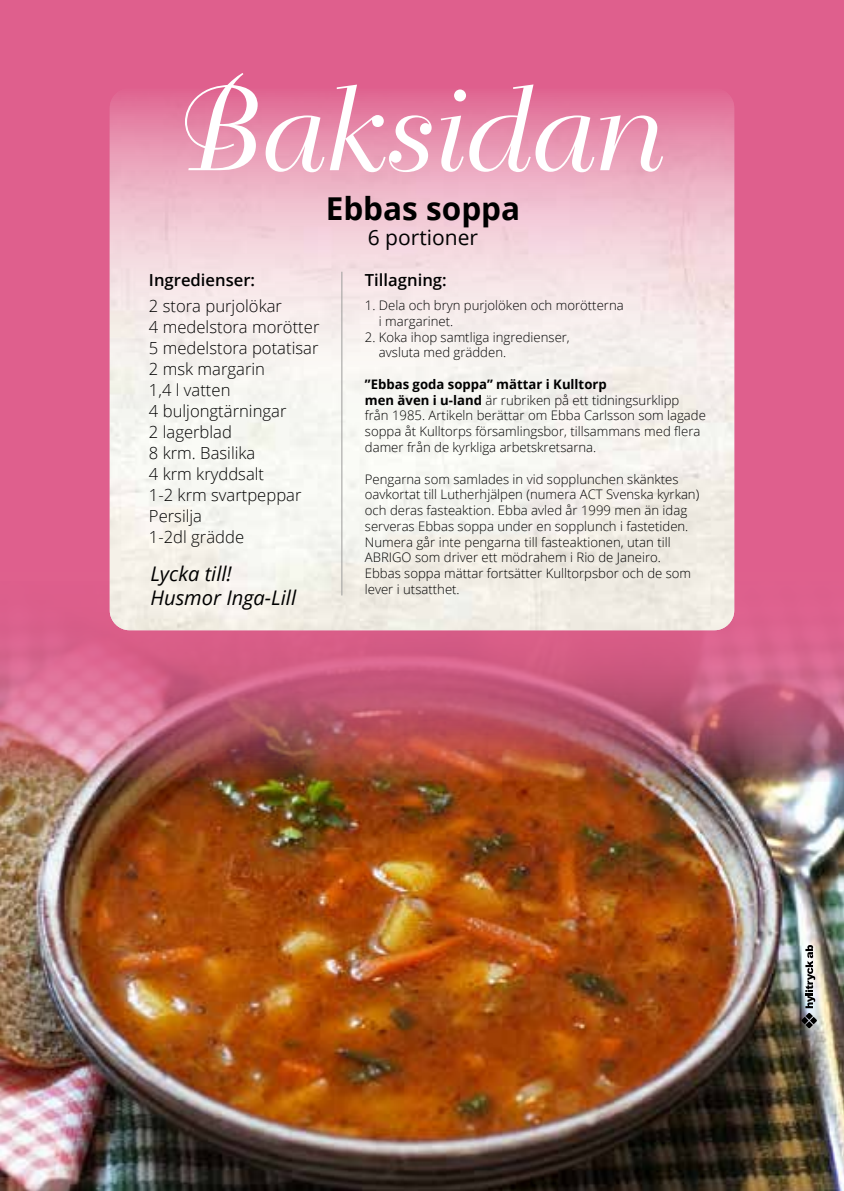
<style>
.page{position:relative;width:844px;height:1191px;background:#fff}
.page>*{position:absolute;margin:0;border:0;box-sizing:border-box;transform-origin:0 0}
.t1{font:116.55px "Bellevue";color:#fff}
.t2{font:700 31.5px "Open Sans";color:#000}
.t3{font:21px "Open Sans";color:#000}
.t4{font:italic 20.12px/24.2px "Open Sans";color:#000}
.t5{font:300 16.62px/21px "Open Sans";color:#000}
.t6{font:600 16.62px "Open Sans";color:#000}
.t7{font:300 13.12px/15.8px "Open Sans";color:#000}
.s1{font-weight:700}
</style>
<div class="page">
<div style="left:0;top:0;width:843px;height:464px;background:#df5f8d"></div>
<img style="left:0;top:781px;width:843px;height:410px">
<img style="left:0;top:453px;width:843px;height:328px">
<svg style="left:801px;top:945px;width:15px;height:83px"></svg>
<img style="left:110px;top:95px;width:624px;height:535px">
<hr style="left:341px;top:272px;width:1px;height:323px;background:#9d9d9c">
<h1 class="t1" style="left:165px;top:66px;width:490px">Baksidan</h1>
<p class="t6" style="left:149px;top:268px;width:108px">Ingredienser:</p>
<p class="t5" style="left:149px;top:295px;width:172px">2 stora purjolökar<br>4 medelstora morötter<br>5 medelstora potatisar<br>2 msk margarin<br>1,4 l vatten<br>4 buljongtärningar<br>2 lagerblad<br>8 krm. Basilika<br>4 krm kryddsalt<br>1-2 krm svartpeppar<br>Persilja<br>1-2dl grädde</p>
<h3 class="t4" style="left:150px;top:561px;width:147px">Lycka till!<br>Husmor Inga-Lill</h3>
<h2 class="t2" style="left:325px;top:186px;width:196px">Ebbas soppa</h2>
<h3 class="t3" style="left:368px;top:223px;width:112px">6 portioner</h3>
<p class="t6" style="left:365px;top:268px;width:83px">Tillagning:</p>
<p class="t7" style="left:379px;top:297px;width:246px;text-indent:-14px">1. Dela och bryn purjolöken och morötterna i margarinet.</p>
<p class="t7" style="left:379px;top:329px;width:192px;text-indent:-14px">2. Koka ihop samtliga ingredienser, avsluta med grädden.</p>
<p class="t7" style="left:365px;top:376px;width:342px"><span class="s1">”Ebbas goda soppa” mättar i Kulltorp<br>men även i u-land</span> är rubriken på ett tidningsurklipp från 1985. Artikeln berättar om Ebba Carlsson som lagade soppa åt Kulltorps församlingsbor, tillsammans med flera damer från de kyrkliga arbetskretsarna.</p>
<p class="t7" style="left:365px;top:470px;width:336px">Pengarna som samlades in vid sopplunchen skänktes oavkortat till Lutherhjälpen (numera ACT Svenska kyrkan) och deras fasteaktion. Ebba avled år 1999 men än idag serveras Ebbas soppa under en sopplunch i fastetiden.<br>Numera går inte pengarna till fasteaktionen, utan till ABRIGO som driver ett mödrahem i Rio de Janeiro.<br>Ebbas soppa mättar fortsätter Kulltorpsbor och de som lever i utsatthet.</p>
</div>
